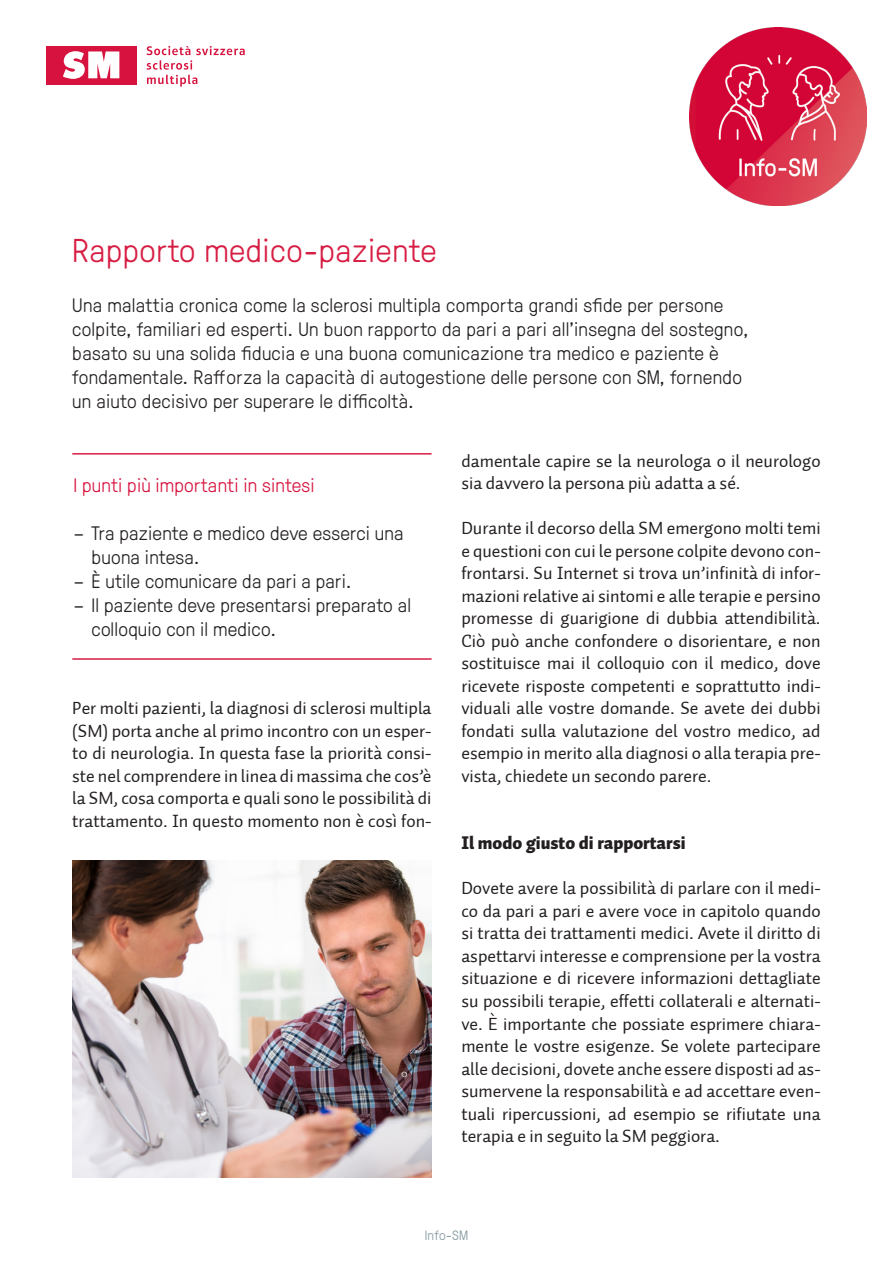
<style>
.page{position:relative;width:893px;height:1263px;background:#fff}
.page>*{position:absolute;margin:0;border:0;box-sizing:border-box;transform-origin:0 0}
.t1{font:300 33px "GT Pressura";letter-spacing:.015em;color:#d71d43}
.t2{font:300 19.5px/24px "GT Pressura";letter-spacing:.015em;color:#231f20}
.t3{font:300 19.5px "GT Pressura";letter-spacing:.01em;color:#d7123e}
.t4{font:18px/22.5px "Auto 2 Regular LF";color:#231f20;text-align:justify}
.t5{font:18px "Auto 2 Black LF";color:#231f20}
.t6{font:300 13.5px "GT Pressura";letter-spacing:.015em;color:#83969f}
</style>
<div class="page">
<img style="left:690px;top:28px;width:177px;height:177px">
<div style="left:47px;top:46px;width:90px;height:38px;background:#d7123e"></div>
<svg style="left:63px;top:51px;width:56px;height:28px"></svg>
<svg style="left:146px;top:46px;width:99px;height:41px"></svg>
<hr style="left:72px;top:453px;width:360px;height:2px;background:#d71d43">
<hr style="left:72px;top:658px;width:360px;height:2px;background:#d71d43">
<img style="left:73px;top:861px;width:359px;height:316px">
<p class="t1" style="left:72px;top:227px;width:366px">Rapporto medico-paziente</p>
<p class="t2" style="left:72px;top:292px;width:678px">Una malattia cronica come la sclerosi multipla comporta grandi sfide per persone colpite, familiari ed esperti. Un buon rapporto da pari a pari all’insegna del sostegno, basato su una solida fiducia e una buona comunicazione tra medico e paziente è fondamentale. Rafforza la capacità di autogestione delle persone con SM, fornendo un aiuto decisivo per superare le difficoltà.</p>
<p class="t3" style="left:74px;top:471px;width:243px">I punti più importanti in sintesi</p>
<p class="t2" style="left:92px;top:520px;width:313px;text-indent:-18px">– Tra paziente e medico deve esserci una buona intesa.</p>
<p class="t2" style="left:74px;top:568px;width:280px">– È utile comunicare da pari a pari.</p>
<p class="t2" style="left:92px;top:592px;width:321px;text-indent:-18px">– Il paziente deve presentarsi preparato al colloquio con il medico.</p>
<p class="t4" style="left:72px;top:697px;width:361px">Per molti pazienti, la diagnosi di sclerosi multipla (SM) porta anche al primo incontro con un esper&shy;to di neurologia. In questa fase la priorità consi&shy;ste nel comprendere in linea di massima che cos’è la SM, cosa comporta e quali sono le possibilità di trattamento. In questo momento non è così fon-</p>
<p class="t4" style="left:461px;top:450px;width:361px">damentale capire se la neurologa o il neurologo sia davvero la persona più adatta a sé.</p>
<p class="t4" style="left:461px;top:517px;width:361px">Durante il decorso della SM emergono molti temi e questioni con cui le persone colpite devono con&shy;frontarsi. Su Internet si trova un’infinità di infor&shy;mazioni relative ai sintomi e alle terapie e persino promesse di guarigione di dubbia attendibilità.<br>Ciò può anche confondere o disorientare, e non sostituisce mai il colloquio con il medico, dove ricevete risposte competenti e soprattutto indi&shy;viduali alle vostre domande. Se avete dei dubbi fondati sulla valutazione del vostro medico, ad esempio in merito alla diagnosi o alla terapia pre&shy;vista, chiedete un secondo parere.</p>
<p class="t5" style="left:461px;top:831px;width:226px">Il modo giusto di rapportarsi</p>
<p class="t4" style="left:461px;top:877px;width:361px">Dovete avere la possibilità di parlare con il medi&shy;co da pari a pari e avere voce in capitolo quando si tratta dei trattamenti medici. Avete il diritto di aspettarvi interesse e comprensione per la vostra situazione e di ricevere informazioni dettagliate su possibili terapie, effetti collaterali e alternati&shy;ve. È importante che possiate esprimere chiara&shy;mente le vostre esigenze. Se volete partecipare alle decisioni, dovete anche essere disposti ad as&shy;sumervene la responsabilità e ad accettare even&shy;tuali ripercussioni, ad esempio se rifiutate una terapia e in seguito la SM peggiora.</p>
<p class="t6" style="left:425px;top:1226px;width:45px">Info-SM</p>
</div>
